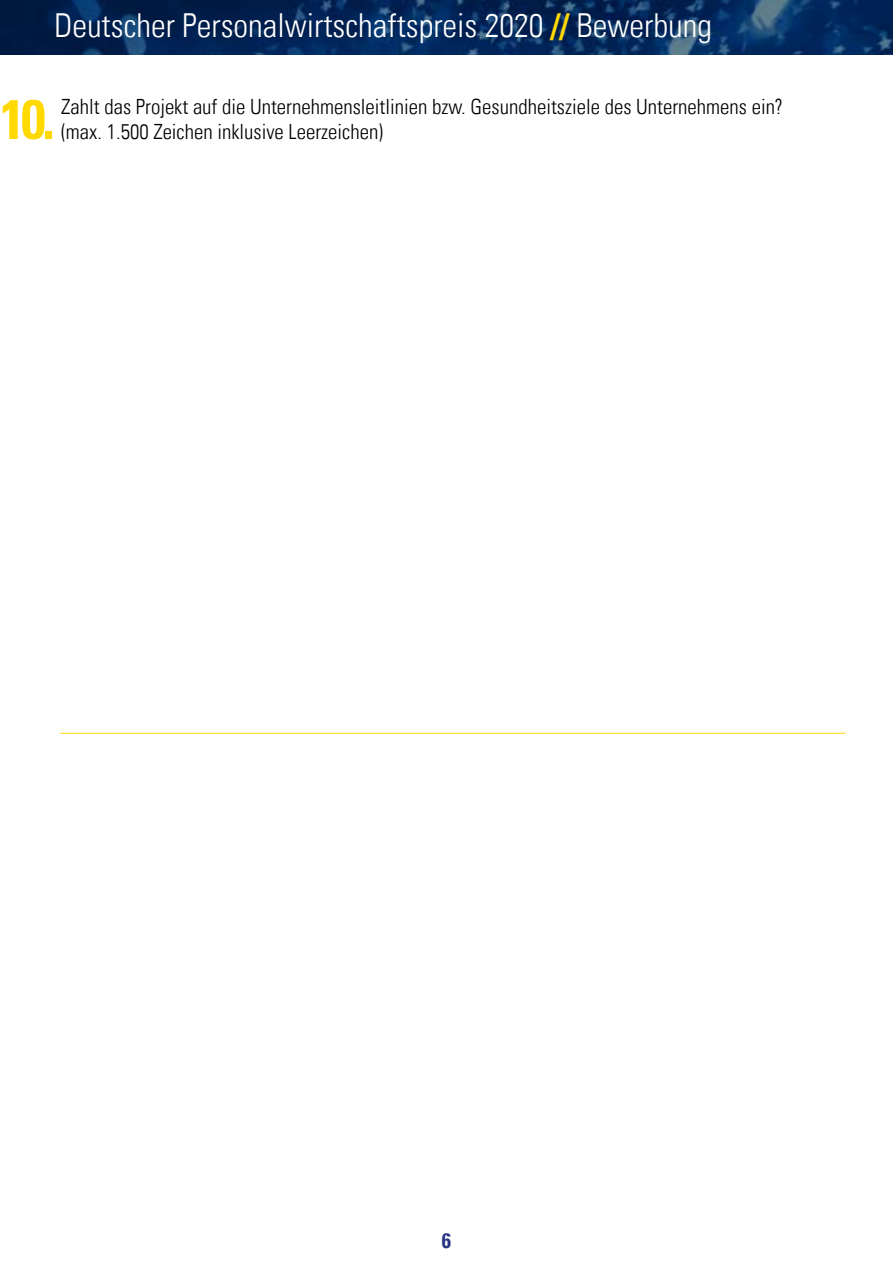
<style>
.page{position:relative;width:893px;height:1263px;background:#fff}
.page>*{position:absolute;margin:0;border:0;box-sizing:border-box;transform-origin:0 0}
.t1{font:700 condensed 55.5px "Univers LT";color:#ffd900}
.t2{font:300 condensed 33px "Univers LT";color:#fff}
.t3{font:300 condensed 21px "Univers LT";color:#000}
.t4{font:700 condensed 21px "Univers LT";color:#283583}
.s1{font-weight:700;color:#ffd900}
</style>
<div class="page">
<img style="left:0;top:0;width:893px;height:54px">
<hr style="left:60px;top:733px;width:785px;height:1px;background:#ffd900">
<h2 class="t2" style="left:54px;top:6px;width:659px">Deutscher Personalwirtschaftspreis 2020 <span class="s1">//</span> Bewerbung</h2>
<h1 class="t1" style="left:0;top:85px;width:56px">10.</h1>
<p class="t3" style="left:61px;top:94px;width:723px">Zahlt das Projekt auf die Unternehmensleitlinien bzw. Gesundheitsziele des Unternehmens ein?</p>
<p class="t3" style="left:61px;top:119px;width:323px">(max. 1.500 Zeichen inklusive Leerzeichen)</p>
<p class="t4" style="left:442px;top:1228px;width:11px">6</p>
</div>
